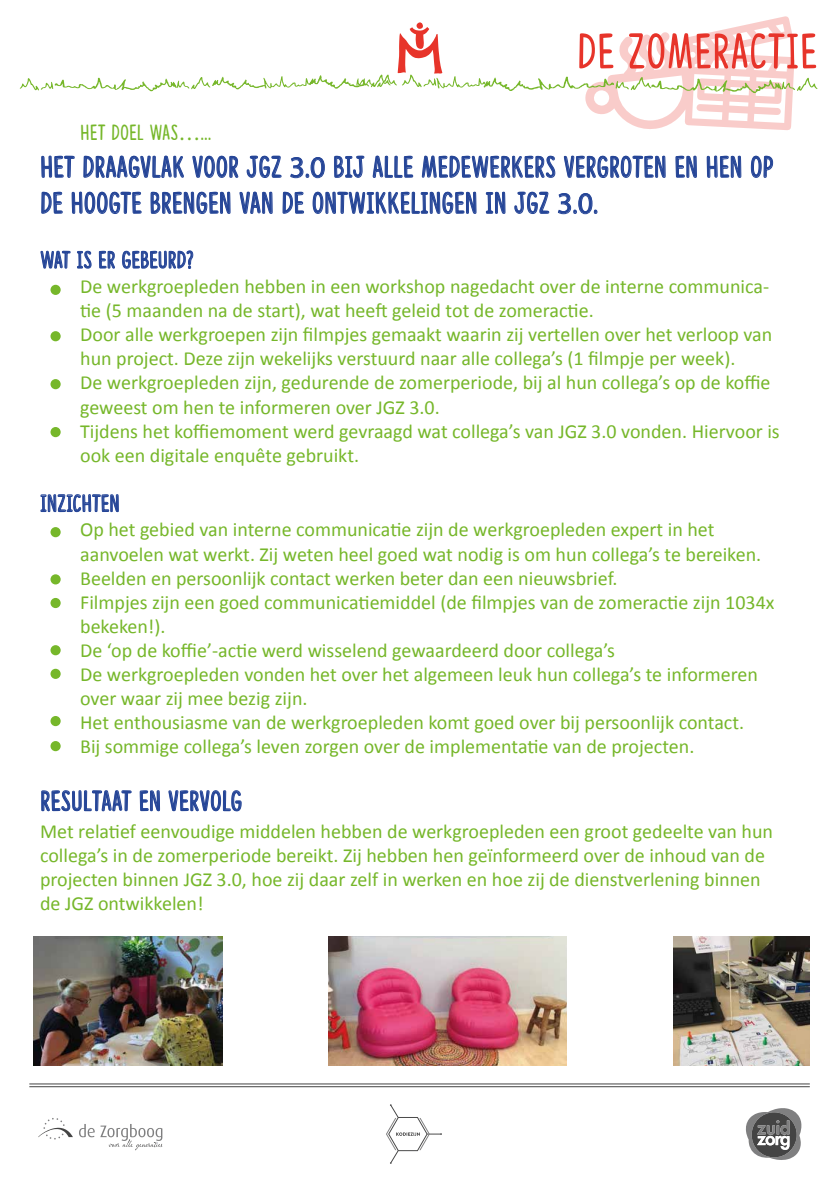
<style>
.page{position:relative;width:840px;height:1191px;background:#fff}
.page>*{position:absolute;margin:0;border:0;box-sizing:border-box;transform-origin:0 0}
.t1{font:50px "Congratulations DEMO";color:#e7342a}
.t2{font:30px/36px "Congratulations DEMO";color:#254597}
.t3{font:28.4px "Congratulations DEMO";color:#254597}
.t4{font:24px "Congratulations DEMO";color:#254597}
.t5{font:22px "Congratulations DEMO";color:#76b72a}
.t6{font:20px/24px "Calibri";color:#76b72a}
.s1{font-family:"Myriad Pro"}
</style>
<div class="page">
<svg style="left:40px;top:250px;width:31px;height:19px"></svg>
<svg style="left:77px;top:251px;width:14px;height:18px"></svg>
<svg style="left:99px;top:251px;width:16px;height:18px"></svg>
<svg style="left:122px;top:250px;width:71px;height:19px"></svg>
<svg style="left:41px;top:790px;width:90px;height:21px"></svg>
<svg style="left:140px;top:790px;width:20px;height:21px"></svg>
<svg style="left:168px;top:790px;width:73px;height:22px"></svg>
<svg style="left:40px;top:494px;width:79px;height:18px"></svg>
<svg style="left:745px;top:1108px;width:56px;height:52px"></svg>
<svg style="left:386px;top:1104px;width:55px;height:59px"></svg>
<svg style="left:38px;top:1118px;width:35px;height:21px"></svg>
<svg style="left:79px;top:1124px;width:83px;height:26px"></svg>
<hr style="left:29px;top:1086px;width:780px;height:1px;background:#444">
<hr style="left:29px;top:1083px;width:780px;height:1px;background:#444">
<svg style="left:20px;top:16px;width:797px;height:199px"></svg>
<div style="left:50px;top:285px;width:11px;height:10px;background:#76b72a;border-radius:50%"></div>
<div style="left:50px;top:331px;width:11px;height:10px;background:#76b72a;border-radius:50%"></div>
<div style="left:50px;top:379px;width:11px;height:10px;background:#76b72a;border-radius:50%"></div>
<div style="left:50px;top:427px;width:11px;height:10px;background:#76b72a;border-radius:50%"></div>
<div style="left:50px;top:527px;width:11px;height:10px;background:#76b72a;border-radius:50%"></div>
<div style="left:50px;top:669px;width:11px;height:10px;background:#76b72a;border-radius:50%"></div>
<div style="left:50px;top:645px;width:11px;height:10px;background:#76b72a;border-radius:50%"></div>
<div style="left:50px;top:598px;width:11px;height:10px;background:#76b72a;border-radius:50%"></div>
<div style="left:50px;top:574px;width:11px;height:10px;background:#76b72a;border-radius:50%"></div>
<div style="left:50px;top:716px;width:11px;height:10px;background:#76b72a;border-radius:50%"></div>
<div style="left:50px;top:741px;width:11px;height:10px;background:#76b72a;border-radius:50%"></div>
<img style="left:673px;top:936px;width:135px;height:130px">
<img style="left:328px;top:936px;width:238px;height:130px">
<img style="left:33px;top:936px;width:189px;height:130px">
<p class="t5" style="left:80px;top:121px;width:133px">HET DOEL WAS<span class="s1">…</span>...</p>
<h1 class="t1" style="left:576px;top:26px;width:242px">DE ZOMERACTIE</h1>
<h2 class="t2" style="left:40px;top:148px;width:734px">HET DRAAGVLAK VOOR JGZ <span class="s1">3</span>.<span class="s1">0</span> BIJ ALLE MEDEWERKERS VERGROTEN EN HEN OP<br>DE HOOGTE BRENGEN VAN DE ONTWIKKELINGEN IN JGZ <span class="s1">3</span>.<span class="s1">0</span>.</h2>
<p class="t4" style="left:40px;top:247px;width:155px">WAT IS ER GEBEURD?</p>
<p class="t6" style="left:80px;top:274px;width:700px">De werkgroepleden hebben in een workshop nagedacht over de interne communica&shy;tie (5 maanden na de start), wat heeft geleid tot de zomeractie.<br>Door alle werkgroepen zijn filmpjes gemaakt waarin zij vertellen over het verloop van hun project. Deze zijn wekelijks verstuurd naar alle collega’s (1 filmpje per week).<br>De werkgroepleden zijn, gedurende de zomerperiode, bij al hun collega’s op de koffie geweest om hen te informeren over JGZ 3.0.<br>Tijdens het koffiemoment werd gevraagd wat collega’s van JGZ 3.0 vonden. Hiervoor is ook een digitale enquête gebruikt.</p>
<p class="t4" style="left:40px;top:491px;width:81px">INZICHTEN</p>
<p class="t6" style="left:80px;top:517px;width:695px">Op het gebied van interne communicatie zijn de werkgroepleden expert in het aanvoelen wat werkt. Zij weten heel goed wat nodig is om hun collega’s te bereiken.<br>Beelden en persoonlijk contact werken beter dan een nieuwsbrief.<br>Filmpjes zijn een goed communicatiemiddel (de filmpjes van de zomeractie zijn 1034x bekeken!).<br>De ‘op de koffie’-actie werd wisselend gewaardeerd door collega’s<br>De werkgroepleden vonden het over het algemeen leuk hun collega’s te informeren over waar zij mee bezig zijn.<br>Het enthousiasme van de werkgroepleden komt goed over bij persoonlijk contact.<br>Bij sommige collega’s leven zorgen over de implementatie van de projecten.</p>
<h3 class="t3" style="left:40px;top:786px;width:203px">RESULTAAT EN VERVOLG</h3>
<p class="t6" style="left:40px;top:818px;width:734px">Met relatief eenvoudige middelen hebben de werkgroepleden een groot gedeelte van hun collega’s in de zomerperiode bereikt. Zij hebben hen geïnformeerd over de inhoud van de projecten binnen JGZ 3.0, hoe zij daar zelf in werken en hoe zij de dienstverlening binnen de JGZ ontwikkelen!</p>
</div>
